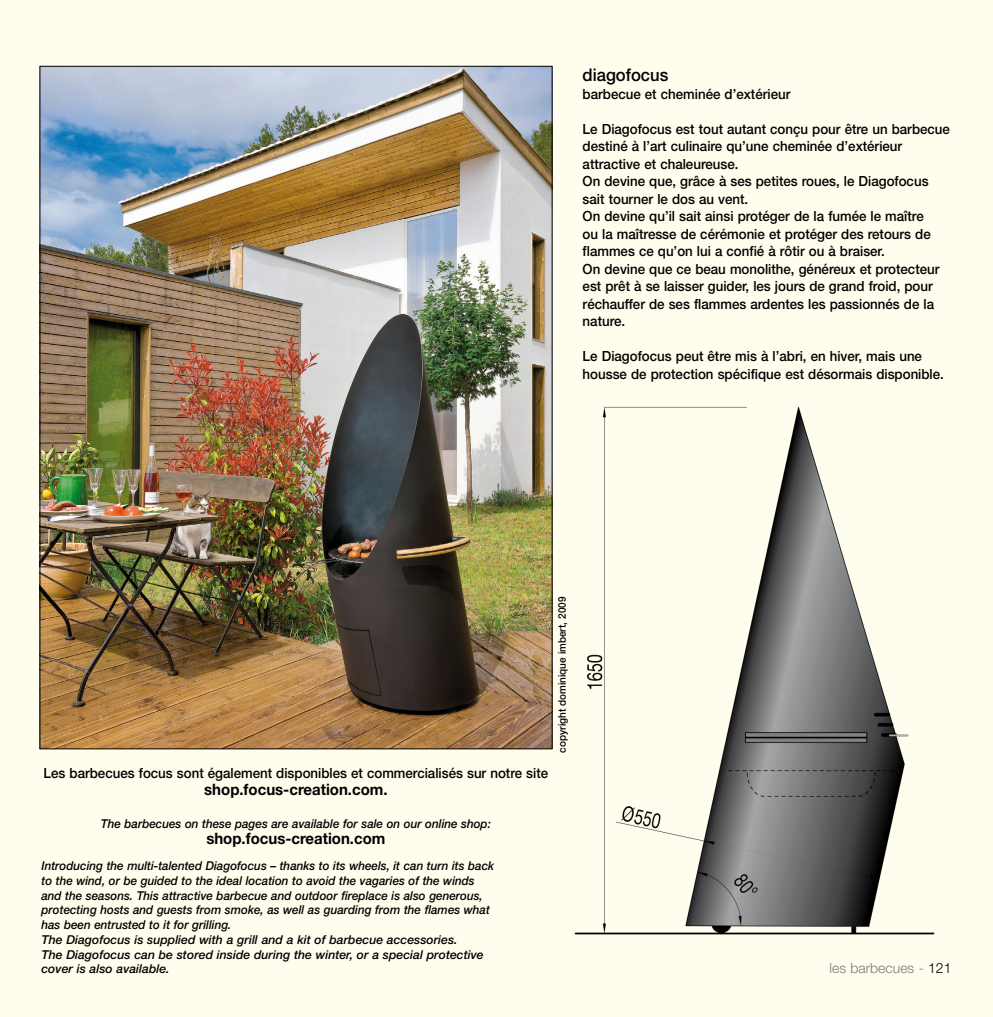
<style>
.page{position:relative;width:993px;height:1017px;background:#fff}
.page>*{position:absolute;margin:0;border:0;box-sizing:border-box;transform-origin:0 0}
.paragraphe_texte_fra{font:500 17.5px "Helvetica Neue";color:#000;scale:.95 1}
.paragraphe_texte_fra-2{font:700 15.75px "Helvetica Neue";color:#000;scale:.95 1}
.paragraphe_texte_fra-3{font:500 14px/17.5px "Helvetica Neue";color:#000;scale:.95 1}
.Normal_e{font:300 14px "Helvetica Neue";color:#7b7c7e}
.Normal_e-2{font:italic 500 12.25px/14.7px "Helvetica Neue";color:#000;scale:.95 1}
.Normal_e-3{font:italic 500 12.25px/14.7px "Helvetica Neue";color:#000}
.paragraphe_texte_fra-4{font:italic 500 12.25px "Helvetica Neue";color:#000;scale:.95 1}
.Normal_e-4{font:500 10.5px "Helvetica Neue";color:#000;scale:.95 1}
.s1{color:#000}
</style>
<div class="page">
<div style="left:0;top:0;width:992px;height:1017px;background:#fffded"></div>
<img style="left:42px;top:68px;width:508px;height:679px">
<img style="left:574px;top:406px;width:361px;height:529px">
<p class="paragraphe_texte_fra" style="left:582px;top:65px;width:92px">diagofocus</p>
<p class="paragraphe_texte_fra-3" style="left:582px;top:85px;width:220px">barbecue et cheminée d’extérieur</p>
<p class="paragraphe_texte_fra-3" style="left:582px;top:120px;width:388px">Le Diagofocus est tout autant conçu pour être un barbecue destiné à l’art culinaire qu’une cheminée d’extérieur attractive et chaleureuse.</p>
<p class="paragraphe_texte_fra-3" style="left:582px;top:173px;width:365px">On devine que, grâce à ses petites roues, le Diagofocus sait tourner le dos au vent.</p>
<p class="paragraphe_texte_fra-3" style="left:582px;top:208px;width:368px">On devine qu’il sait ainsi protéger de la fumée le maître ou la maîtresse de cérémonie et protéger des retours de flammes ce qu’on lui a confié à rôtir ou à braiser.</p>
<p class="paragraphe_texte_fra-3" style="left:582px;top:260px;width:377px">On devine que ce beau monolithe, généreux et protecteur est prêt à se laisser guider, les jours de grand froid, pour réchauffer de ses flammes ardentes les passionnés de la nature.</p>
<p class="paragraphe_texte_fra-3" style="left:582px;top:348px;width:382px">Le Diagofocus peut être mis à l’abri, en hiver, mais une housse de protection spécifique est désormais disponible.</p>
<p class="paragraphe_texte_fra-3" style="left:44px;top:764px;width:532px">Les barbecues focus sont également disponibles et commercialisés sur notre site</p>
<p class="paragraphe_texte_fra-2" style="left:204px;top:779px;width:194px">shop.focus-creation.com.</p>
<p class="paragraphe_texte_fra-4" style="left:101px;top:816px;width:412px">The barbecues on these pages are available for sale on our online shop:</p>
<p class="paragraphe_texte_fra-2" style="left:206px;top:829px;width:190px">shop.focus-creation.com</p>
<p class="Normal_e-2" style="left:41px;top:858px;width:478px">Introducing the multi-talented Diagofocus – thanks to its wheels, it can turn its back to the wind, or be guided to the ideal location to avoid the vagaries of the winds and the seasons. This attractive barbecue and outdoor fireplace is also generous, protecting hosts and guests from smoke, as well as guarding from the flames what has been entrusted to it for grilling.</p>
<p class="Normal_e-3" style="left:41px;top:932px;width:417px">The Diagofocus is supplied with a grill and a kit of barbecue accessories.</p>
<p class="Normal_e-3" style="left:41px;top:947px;width:443px">The Diagofocus can be stored inside during the winter, or a special protective cover is also available.</p>
<p class="Normal_e-4" style="left:555px;top:753px;width:166px;rotate:-90deg">copyright dominique imbert, 2009</p>
<p class="Normal_e" style="left:829px;top:959px;width:123px">les barbecues - <span class="s1">121</span></p>
</div>
